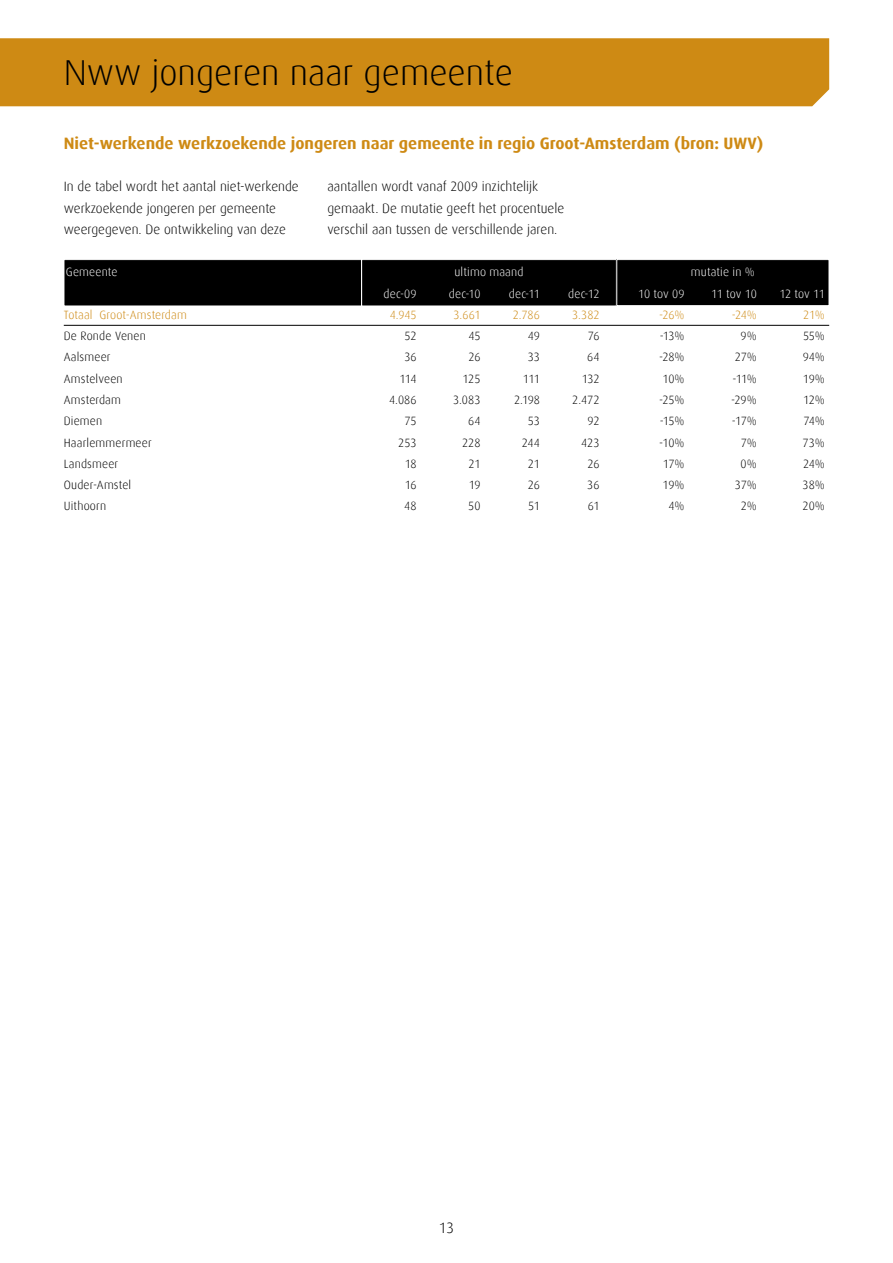
<style>
.page{position:relative;width:893px;height:1263px;background:#fff}
.page>*{position:absolute;margin:0;border:0;box-sizing:border-box;transform-origin:0 0}
.t1{font:300 36px "Dax";color:#000}
.t2{font:700 16.5px "Dax";color:#ce8a14}
.t3{font:300 15px "Dax";color:#000}
.t4{font:300 13.5px/21.3px "Dax";color:#000}
.t5{font:300 12px "Dax";letter-spacing:.01em;color:#000}
.t6{font:300 12px "Dax";letter-spacing:.015em;color:#fff}
.t7{font:300 12px "Dax";letter-spacing:.005em;color:#ce8a14}
</style>
<div class="page">
<div style="left:0;top:38px;width:829px;height:68px;background:#ce8a14"></div>
<div style="left:64px;top:260px;width:298px;height:46px;background:#000"></div>
<div style="left:64px;top:259px;width:298px;height:47px;border:1px solid #fff"></div>
<div style="left:362px;top:260px;width:254px;height:46px;background:#000"></div>
<div style="left:361px;top:259px;width:256px;height:47px;border:1px solid #fff"></div>
<div style="left:617px;top:260px;width:212px;height:46px;background:#000"></div>
<div style="left:617px;top:259px;width:212px;height:47px;border:1px solid #fff"></div>
<hr style="left:64px;top:325px;width:765px;height:1px;background:#000">
<h1 class="t1" style="left:64px;top:53px;width:451px">Nww jongeren naar gemeente</h1>
<h2 class="t2" style="left:64px;top:134px;width:701px">Niet-werkende werkzoekende jongeren naar gemeente in regio Groot-Amsterdam (bron: UWV)</h2>
<p class="t4" style="left:64px;top:176px;width:237px">In de tabel wordt het aantal niet-werkende werkzoekende jongeren per gemeente weergegeven. De ontwikkeling van deze</p>
<p class="t4" style="left:327px;top:176px;width:238px">aantallen wordt vanaf 2009 inzichtelijk gemaakt. De mutatie geeft het procentuele verschil aan tussen de verschillende jaren.</p>
<p class="t6" style="left:66px;top:266px;width:53px">Gemeente</p>
<p class="t6" style="left:454px;top:266px;width:71px">ultimo maand</p>
<p class="t6" style="left:691px;top:266px;width:66px">mutatie in %</p>
<p class="t6" style="left:384px;top:287px;width:35px">dec-09</p>
<p class="t6" style="left:449px;top:287px;width:33px">dec-10</p>
<p class="t6" style="left:509px;top:287px;width:33px">dec-11</p>
<p class="t6" style="left:568px;top:287px;width:33px">dec-12</p>
<p class="t6" style="left:638px;top:287px;width:48px">10 tov 09</p>
<p class="t6" style="left:711px;top:287px;width:47px">11 tov 10</p>
<p class="t6" style="left:779px;top:287px;width:47px">12 tov 11</p>
<p class="t7" style="left:64px;top:308px;width:125px">Totaal Groot-Amsterdam</p>
<p class="t7" style="left:390px;top:308px;width:29px">4.945</p>
<p class="t7" style="left:454px;top:308px;width:28px">3.661</p>
<p class="t7" style="left:513px;top:308px;width:29px">2.786</p>
<p class="t7" style="left:572px;top:308px;width:29px">3.382</p>
<p class="t7" style="left:659px;top:308px;width:27px">-26%</p>
<p class="t7" style="left:732px;top:308px;width:26px">-24%</p>
<p class="t7" style="left:803px;top:308px;width:23px">21%</p>
<p class="t5" style="left:64px;top:329px;width:84px">De Ronde Venen</p>
<p class="t5" style="left:404px;top:329px;width:14px">52</p>
<p class="t5" style="left:468px;top:329px;width:14px">45</p>
<p class="t5" style="left:528px;top:329px;width:14px">49</p>
<p class="t5" style="left:588px;top:329px;width:13px">76</p>
<p class="t5" style="left:660px;top:329px;width:26px">-13%</p>
<p class="t5" style="left:741px;top:329px;width:18px">9%</p>
<p class="t5" style="left:803px;top:329px;width:23px">55%</p>
<p class="t5" style="left:64px;top:351px;width:48px">Aalsmeer</p>
<p class="t5" style="left:404px;top:351px;width:14px">36</p>
<p class="t5" style="left:468px;top:351px;width:14px">26</p>
<p class="t5" style="left:528px;top:351px;width:14px">33</p>
<p class="t5" style="left:587px;top:351px;width:14px">64</p>
<p class="t5" style="left:659px;top:351px;width:27px">-28%</p>
<p class="t5" style="left:735px;top:351px;width:24px">27%</p>
<p class="t5" style="left:803px;top:351px;width:24px">94%</p>
<p class="t5" style="left:64px;top:372px;width:60px">Amstelveen</p>
<p class="t5" style="left:399px;top:372px;width:19px">114</p>
<p class="t5" style="left:462px;top:372px;width:20px">125</p>
<p class="t5" style="left:523px;top:372px;width:19px">111</p>
<p class="t5" style="left:582px;top:372px;width:19px">132</p>
<p class="t5" style="left:662px;top:372px;width:24px">10%</p>
<p class="t5" style="left:732px;top:372px;width:26px">-11%</p>
<p class="t5" style="left:803px;top:372px;width:24px">19%</p>
<p class="t5" style="left:64px;top:393px;width:59px">Amsterdam</p>
<p class="t5" style="left:389px;top:393px;width:29px">4.086</p>
<p class="t5" style="left:453px;top:393px;width:29px">3.083</p>
<p class="t5" style="left:514px;top:393px;width:28px">2.198</p>
<p class="t5" style="left:572px;top:393px;width:29px">2.472</p>
<p class="t5" style="left:659px;top:393px;width:27px">-25%</p>
<p class="t5" style="left:731px;top:393px;width:27px">-29%</p>
<p class="t5" style="left:803px;top:393px;width:23px">12%</p>
<p class="t5" style="left:64px;top:415px;width:40px">Diemen</p>
<p class="t5" style="left:404px;top:415px;width:14px">75</p>
<p class="t5" style="left:468px;top:415px;width:14px">64</p>
<p class="t5" style="left:528px;top:415px;width:14px">53</p>
<p class="t5" style="left:587px;top:415px;width:14px">92</p>
<p class="t5" style="left:660px;top:415px;width:26px">-15%</p>
<p class="t5" style="left:732px;top:415px;width:27px">-17%</p>
<p class="t5" style="left:804px;top:415px;width:23px">74%</p>
<p class="t5" style="left:64px;top:436px;width:90px">Haarlemmermeer</p>
<p class="t5" style="left:398px;top:436px;width:20px">253</p>
<p class="t5" style="left:462px;top:436px;width:20px">228</p>
<p class="t5" style="left:522px;top:436px;width:20px">244</p>
<p class="t5" style="left:581px;top:436px;width:20px">423</p>
<p class="t5" style="left:659px;top:436px;width:27px">-10%</p>
<p class="t5" style="left:741px;top:436px;width:18px">7%</p>
<p class="t5" style="left:802px;top:436px;width:24px">73%</p>
<p class="t5" style="left:64px;top:457px;width:56px">Landsmeer</p>
<p class="t5" style="left:405px;top:457px;width:13px">18</p>
<p class="t5" style="left:468px;top:457px;width:14px">21</p>
<p class="t5" style="left:528px;top:457px;width:14px">21</p>
<p class="t5" style="left:587px;top:457px;width:14px">26</p>
<p class="t5" style="left:663px;top:457px;width:23px">17%</p>
<p class="t5" style="left:741px;top:457px;width:18px">0%</p>
<p class="t5" style="left:803px;top:457px;width:23px">24%</p>
<p class="t5" style="left:64px;top:478px;width:69px">Ouder-Amstel</p>
<p class="t5" style="left:405px;top:478px;width:13px">16</p>
<p class="t5" style="left:469px;top:478px;width:13px">19</p>
<p class="t5" style="left:528px;top:478px;width:14px">26</p>
<p class="t5" style="left:587px;top:478px;width:14px">36</p>
<p class="t5" style="left:663px;top:478px;width:24px">19%</p>
<p class="t5" style="left:735px;top:478px;width:24px">37%</p>
<p class="t5" style="left:803px;top:478px;width:24px">38%</p>
<p class="t5" style="left:64px;top:500px;width:44px">Uithoorn</p>
<p class="t5" style="left:404px;top:500px;width:14px">48</p>
<p class="t5" style="left:468px;top:500px;width:14px">50</p>
<p class="t5" style="left:528px;top:500px;width:13px">51</p>
<p class="t5" style="left:588px;top:500px;width:13px">61</p>
<p class="t5" style="left:669px;top:500px;width:17px">4%</p>
<p class="t5" style="left:741px;top:500px;width:18px">2%</p>
<p class="t5" style="left:802px;top:500px;width:24px">20%</p>
<p class="t3" style="left:439px;top:1220px;width:17px">13</p>
</div>
